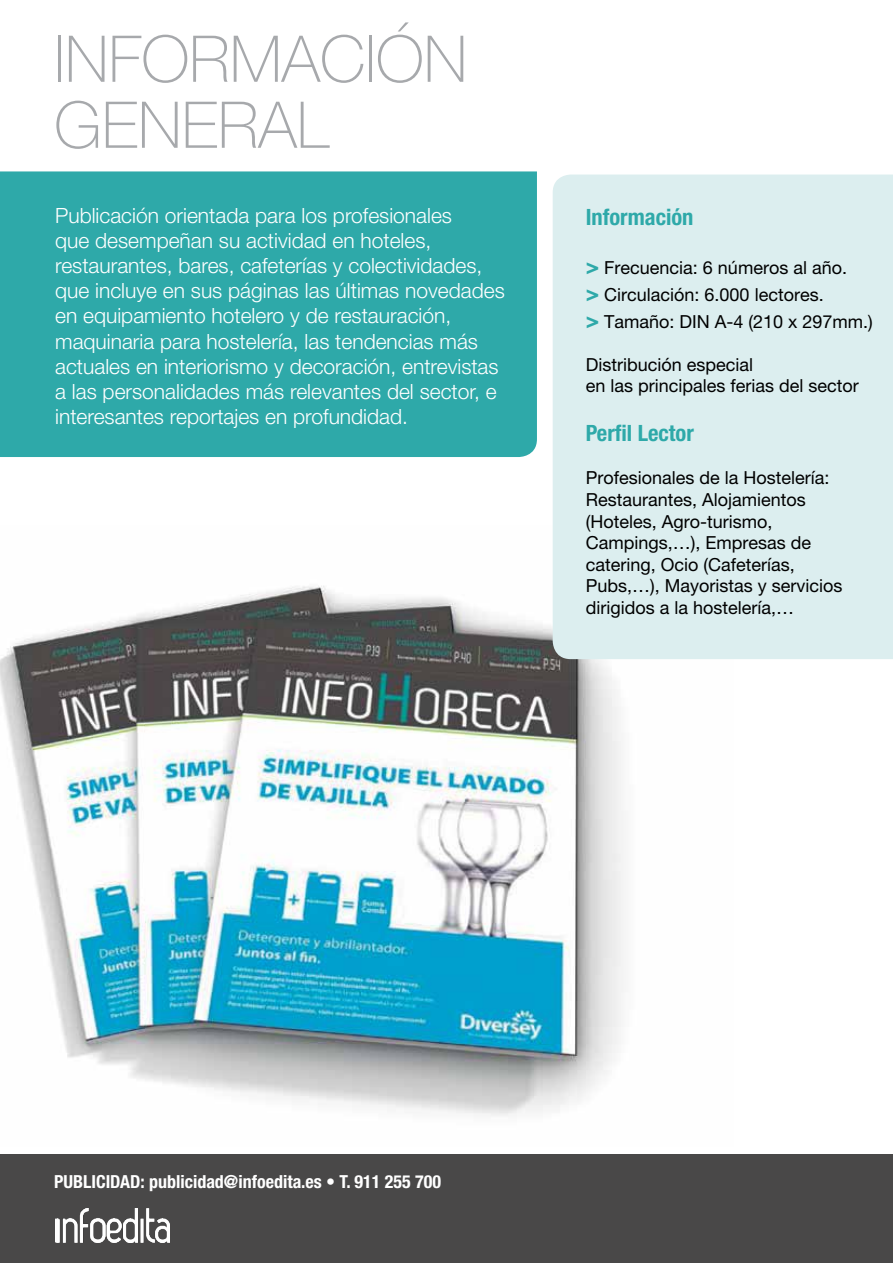
<style>
.page{position:relative;width:893px;height:1263px;background:#fff}
.page>*{position:absolute;margin:0;border:0;box-sizing:border-box;transform-origin:0 0}
.t1{font:100 64.5px/66px "Helvetica Neue LT Pro";color:#a7a9ac}
.t2{font:700 condensed 22.5px "Helvetica Neue";color:#2ea9a9}
.t3{font:300 21px/25.2px "Helvetica Neue LT Pro";color:#fff}
.t4{font:18px/21.6px "Helvetica Neue LT Pro";color:#000}
.t5{font:700 condensed 18px "Helvetica Neue";color:#fff}
.s1{font-family:"Helvetica Neue";font-weight:700;font-stretch:condensed;font-size:22.5px;color:#2ea9a9}
</style>
<div class="page">
<div style="left:0;top:1154px;width:893px;height:109px;background:#494848"></div>
<img style="left:55px;top:1209px;width:114px;height:33px">
<img style="left:0;top:525px;width:624px;height:591px">
<div style="left:0;top:171px;width:537px;height:286px;background:#2ea9a9"></div>
<div style="left:553px;top:175px;width:340px;height:484px;background:#dceeef"></div>
<h1 class="t1" style="left:54px;top:26px;width:415px">INFORMACIÓN<br>GENERAL</h1>
<p class="t3" style="left:55px;top:202px;width:451px">Publicación orientada para los profesionales<br>que desempeñan su actividad en hoteles, restaurantes, bares, cafeterías y colectividades, que incluye en sus páginas las últimas novedades en equipamiento hotelero y de restauración, maquinaria para hostelería, las tendencias más actuales en interiorismo y decoración, entrevistas a las personalidades más relevantes del sector, e interesantes reportajes en profundidad.</p>
<p class="t2" style="left:586px;top:203px;width:109px">Información</p>
<p class="t4" style="left:586px;top:254px;width:289px;line-height:27px"><span class="s1">&gt;</span> Frecuencia: 6 números al año.<br><span class="s1">&gt;</span> Circulación: 6.000 lectores.<br><span class="s1">&gt;</span> Tamaño: DIN A-4 (210 x 297mm.)</p>
<p class="t4" style="left:586px;top:353px;width:275px">Distribución especial<br>en las principales ferias del sector</p>
<p class="t2" style="left:586px;top:419px;width:110px">Perfil Lector</p>
<p class="t4" style="left:586px;top:467px;width:258px">Profesionales de la Hostelería:<br>Restaurantes, Alojamientos (Hoteles, Agro-turismo,<br>Campings,…), Empresas de catering, Ocio (Cafeterías,<br>Pubs,…), Mayoristas y servicios dirigidos a la hostelería,…</p>
<p class="t5" style="left:54px;top:1170px;width:388px">PUBLICIDAD: publicidad@infoedita.es • T. 911 255 700</p>
</div>
